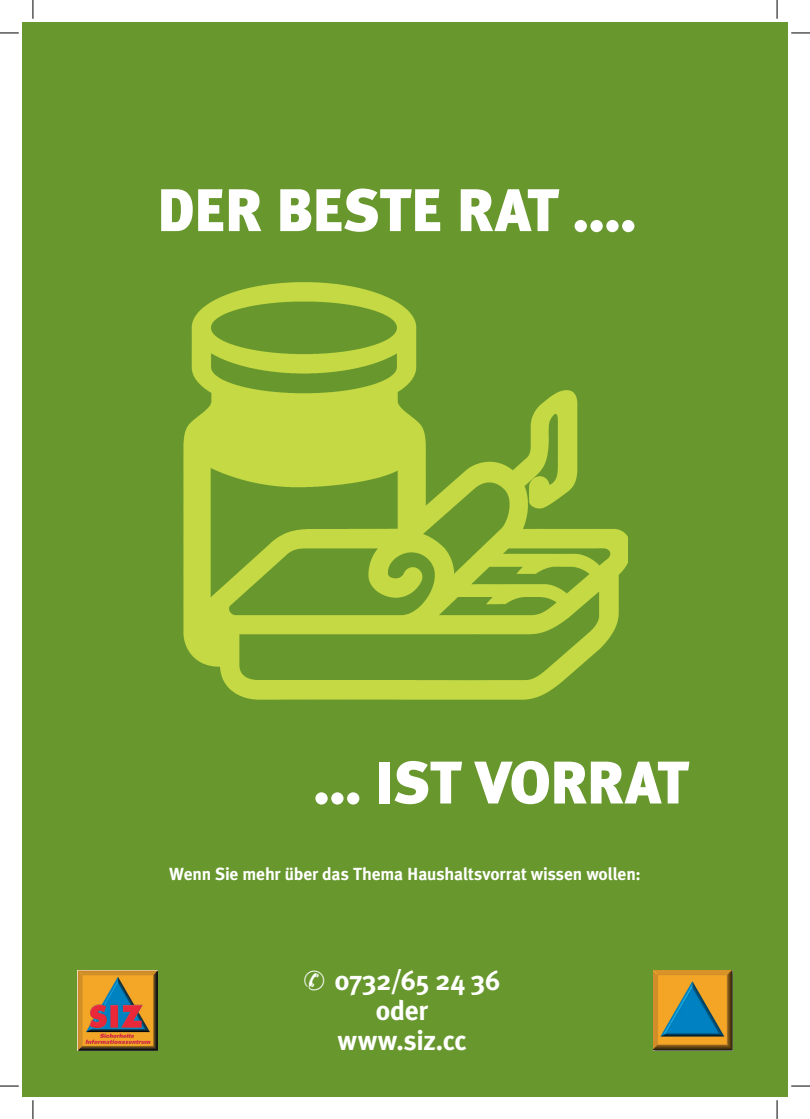
<style>
.page{position:relative;width:810px;height:1119px;background:#fff}
.page>*{position:absolute;margin:0;border:0;box-sizing:border-box;transform-origin:0 0}
.t1{font:900 60px "Meta Plus";letter-spacing:-.02em;color:#fff}
.t2{font:700 27.5px "Meta Plus";letter-spacing:-.01em;color:#fff}
.t3{font:700 17.5px "Meta Plus";letter-spacing:-.01em;color:#fff}
</style>
<div class="page">
<div style="left:22px;top:22px;width:766px;height:1074px;background:#67972d"></div>
<img style="left:653px;top:970px;width:79px;height:79px">
<img style="left:78px;top:970px;width:79px;height:79px">
<img style="left:183px;top:282px;width:444px;height:418px">
<svg style="left:0;top:33px;width:19px;height:1px"></svg>
<svg style="left:791px;top:33px;width:19px;height:1px"></svg>
<svg style="left:0;top:1085px;width:19px;height:1px"></svg>
<svg style="left:791px;top:1085px;width:19px;height:1px"></svg>
<svg style="left:33px;top:0;width:1px;height:19px"></svg>
<svg style="left:33px;top:1100px;width:1px;height:18px"></svg>
<svg style="left:777px;top:0;width:1px;height:19px"></svg>
<svg style="left:777px;top:1100px;width:1px;height:18px"></svg>
<h1 class="t1" style="left:156px;top:175px;width:481px">DER BESTE RAT ....</h1>
<h1 class="t1" style="left:313px;top:747px;width:377px">... IST VORRAT</h1>
<p class="t3" style="left:169px;top:863px;width:473px">Wenn Sie mehr über das Thema Haushaltsvorrat wissen wollen:</p>
<h2 class="t2" style="left:334px;top:964px;width:168px">0732/65 24 36</h2>
<h2 class="t2" style="left:376px;top:994px;width:54px">oder</h2>
<h2 class="t2" style="left:337px;top:1024px;width:131px">www.siz.cc</h2>
</div>
